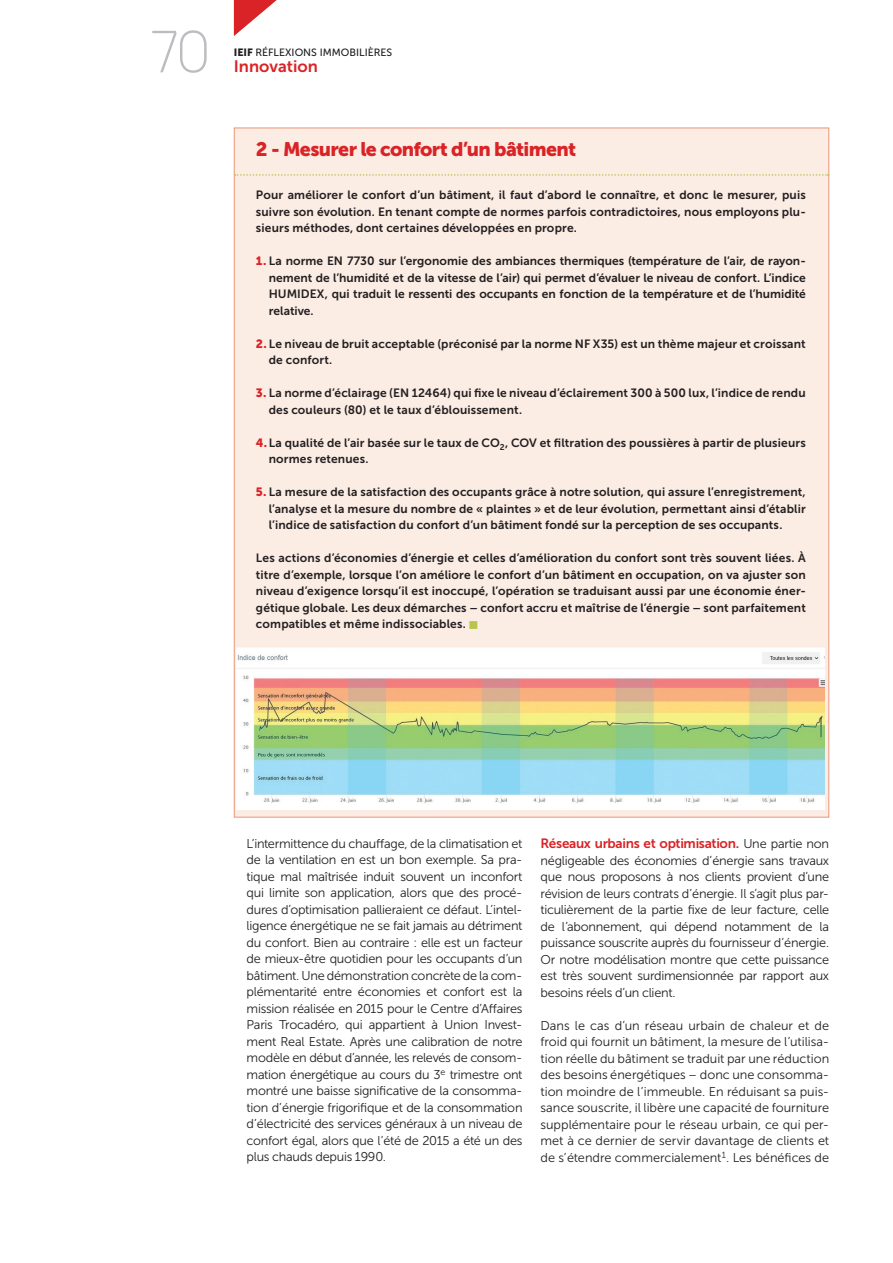
<style>
.page{position:relative;width:893px;height:1263px;background:#fff}
.page>*{position:absolute;margin:0;border:0;box-sizing:border-box;transform-origin:0 0}
.t1{font:100 60px "Alwyn";color:#bcbdc0}
.t2{font:19.5px "Museo Sans 900";letter-spacing:-.035em;color:#da2326}
.t3{font:16.5px "Museo Sans 700";color:#da2326}
.t4{font:13.5px "Museo Sans 700";letter-spacing:-.025em;color:#da2326}
.t5{font:12.75px/16.5px "Museo Sans 300";letter-spacing:-.02em;color:#231f20;text-align:justify}
.t6{font:12px/16.5px "Museo Sans 700";letter-spacing:.01em;color:#231f20;text-align:justify}
.t7{font:10.5px "Museo Sans 500";color:#231f20}
.s1{font-family:"Museo Sans 900"}
.s2{font-family:"Museo Sans 900";color:#da2326}
.s3{color:#b7c54b}
.s4{font-family:"Museo Sans 300";font-size:12.75px;color:#231f20}
</style>
<div class="page">
<svg style="left:234px;top:0;width:43px;height:36px"></svg>
<div style="left:234px;top:128px;width:595px;height:689px;background:#fbece4;border:1px solid #ec9579"></div>
<svg style="left:235px;top:174px;width:594px;height:2px"></svg>
<img style="left:237px;top:647px;width:588px;height:162px">
<h1 class="t1" style="left:147px;top:18px;width:65px">70</h1>
<p class="t7" style="left:234px;top:46px;width:160px"><span class="s1">IEIF</span> RÉFLEXIONS IMMOBILIÈRES</p>
<p class="t3" style="left:234px;top:57px;width:86px">Innovation</p>
<h2 class="t2" style="left:256px;top:138px;width:322px">2 - Mesurer le confort d’un bâtiment</h2>
<p class="t6" style="left:256px;top:187px;width:551px">Pour améliorer le confort d’un bâtiment, il faut d’abord le connaître, et donc le mesurer, puis suivre son évolution. En tenant compte de normes parfois contradictoires, nous employons plu&shy;sieurs méthodes, dont certaines développées en propre.</p>
<p class="t6" style="left:269px;top:253px;width:539px;text-indent:-13px"><span class="s2">1.</span> La norme EN 7730 sur l’ergonomie des ambiances thermiques (température de l’air, de rayon&shy;nement de l’humidité et de la vitesse de l’air) qui permet d’évaluer le niveau de confort. L’indice HUMIDEX, qui traduit le ressenti des occupants en fonction de la température et de l’humidité relative.</p>
<p class="t6" style="left:269px;top:335px;width:539px;text-indent:-13px"><span class="s2">2.</span> Le niveau de bruit acceptable (préconisé par la norme NF X35) est un thème majeur et croissant de confort.</p>
<p class="t6" style="left:269px;top:385px;width:538px;text-indent:-13px"><span class="s2">3.</span> La norme d’éclairage (EN 12464) qui fixe le niveau d’éclairement 300 à 500 lux, l’indice de rendu des couleurs (80) et le taux d’éblouissement.</p>
<p class="t6" style="left:269px;top:434px;width:539px;text-indent:-13px"><span class="s2">4.</span>La qualité de l’air basée sur le taux de CO<sub>2</sub>, COV et filtration des poussières à partir de plusieurs normes retenues.</p>
<p class="t6" style="left:269px;top:484px;width:539px;text-indent:-13px"><span class="s2">5.</span> La mesure de la satisfaction des occupants grâce à notre solution, qui assure l’enregistrement, l’analyse et la mesure du nombre de « plaintes » et de leur évolution, permettant ainsi d’établir l’indice de satisfaction du confort d’un bâtiment fondé sur la perception de ses occupants.</p>
<p class="t6" style="left:256px;top:550px;width:551px">Les actions d’économies d’énergie et celles d’amélioration du confort sont très souvent liées. À titre d’exemple, lorsque l’on améliore le confort d’un bâtiment en occupation, on va ajuster son niveau d’exigence lorsqu’il est inoccupé, l’opération se traduisant aussi par une économie éner&shy;gétique globale. Les deux démarches – confort accru et maîtrise de l’énergie – sont parfaitement compatibles et même indissociables. <span class="s3">■</span></p>
<p class="t5" style="left:247px;top:835px;width:277px">L’intermittence du chauffage, de la climatisation et de la ventilation en est un bon exemple. Sa pra&shy;tique mal maîtrisée induit souvent un inconfort qui limite son application, alors que des procé&shy;dures d’optimisation pallieraient ce défaut. L’intel&shy;ligence énergétique ne se fait jamais au détriment du confort. Bien au contraire : elle est un facteur de mieux-être quotidien pour les occupants d’un bâtiment. Une démonstration concrète de la com&shy;plémentarité entre économies et confort est la mission réalisée en 2015 pour le Centre d’Affaires Paris Trocadéro, qui appartient à Union Invest&shy;ment Real Estate. Après une calibration de notre modèle en début d’année, les relevés de consom&shy;mation énergétique au cours du 3<sup>e</sup> trimestre ont montré une baisse significative de la consomma&shy;tion d’énergie frigorifique et de la consommation d’électricité des services généraux à un niveau de confort égal, alors que l’été de 2015 a été un des plus chauds depuis 1990.</p>
<p class="t4" style="left:540px;top:836px;width:290px">Réseaux urbains et optimisation. <span class="s4">Une partie non</span></p>
<p class="t5" style="left:540px;top:852px;width:290px">négligeable des économies d’énergie sans travaux que nous proposons à nos clients provient d’une révision de leurs contrats d’énergie. Il s’agit plus par&shy;ticulièrement de la partie fixe de leur facture, celle de l’abonnement, qui dépend notamment de la puissance souscrite auprès du fournisseur d’énergie.<br>Or notre modélisation montre que cette puissance est très souvent surdimensionnée par rapport aux besoins réels d’un client.</p>
<p class="t5" style="left:540px;top:1017px;width:290px">Dans le cas d’un réseau urbain de chaleur et de froid qui fournit un bâtiment, la mesure de l’utilisa&shy;tion réelle du bâtiment se traduit par une réduction des besoins énergétiques – donc une consomma&shy;tion moindre de l’immeuble. En réduisant sa puis&shy;sance souscrite, il libère une capacité de fourniture supplémentaire pour le réseau urbain, ce qui per&shy;met à ce dernier de servir davantage de clients et de s’étendre commercialement<sup>1</sup>. Les bénéfices de</p>
</div>
